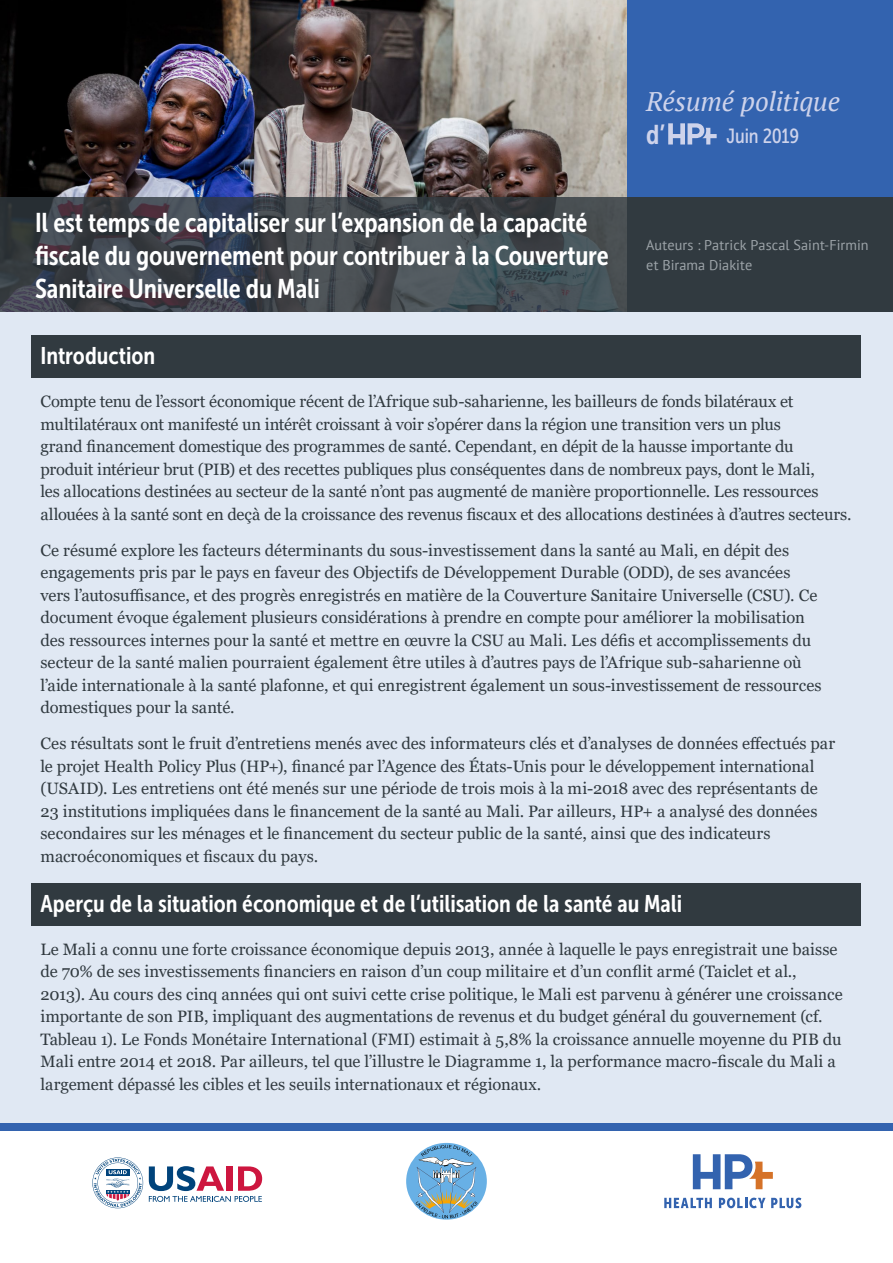
<style>
.page{position:relative;width:893px;height:1263px;background:#fff}
.page>*{position:absolute;margin:0;border:0;box-sizing:border-box;transform-origin:0 0}
.t1{font:27px/33px "Museo Sans Cond 700";letter-spacing:-.005em;color:#fff}
.t2{font:italic 27px "PT Serif";letter-spacing:-.01em;color:#ced3eb}
.t3{font:27px "Museo Sans Cond 700";color:#ced3eb}
.t4{font:24px "Museo Sans Cond 700";color:#fff}
.Date{font:20.4px "Museo Sans Cond 500";letter-spacing:-.005em;color:#ced3eb}
.Body{font:16.5px/22.5px "Georgia";letter-spacing:-.005em;color:#313a40}
.Authors{font:14.25px/20.2px "PT Sans";letter-spacing:.005em;color:#9ea5aa}
</style>
<div class="page">
<div style="left:0;top:24px;width:893px;height:1102px;background:#e0e8f3"></div>
<div style="left:0;top:1123px;width:893px;height:8px;background:#3363af"></div>
<div style="left:0;top:0;width:893px;height:217px;background:#3363af"></div>
<img style="left:0;top:0;width:626px;height:197px">
<div style="left:626px;top:197px;width:267px;height:115px;background:#313a40"></div>
<svg style="left:0;top:197px;width:626px;height:115px;background:#3f454c"></svg>
<svg style="left:693px;top:1154px;width:80px;height:35px"></svg>
<svg style="left:664px;top:1198px;width:48px;height:10px"></svg>
<svg style="left:719px;top:1197px;width:46px;height:11px"></svg>
<svg style="left:771px;top:1197px;width:30px;height:11px"></svg>
<svg style="left:149px;top:1166px;width:113px;height:36px"></svg>
<svg style="left:92px;top:1157px;width:51px;height:51px"></svg>
<div style="left:32px;top:336px;width:829px;height:42px;background:#313a40"></div>
<div style="left:32px;top:883px;width:829px;height:42px;background:#313a40"></div>
<div style="left:406px;top:1143px;width:81px;height:76px;background:#68b0e5;border-radius:50%"></div>
<svg style="left:416px;top:1145px;width:62px;height:73px"></svg>
<svg style="left:668px;top:123px;width:49px;height:21px"></svg>
<p class="t1" style="left:35px;top:206px;width:575px">Il est temps de capitaliser sur l’expansion de la capacité fiscale du gouvernement pour contribuer à la Couverture<br>Sanitaire Universelle du Mali</p>
<p class="t2" style="left:646px;top:84px;width:195px">Résumé politique</p>
<h1 class="t3" style="left:646px;top:120px;width:21px">d’</h1>
<p class="Date" style="left:726px;top:124px;width:75px">Juin 2019</p>
<p class="Authors" style="left:646px;top:234px;width:224px">Auteurs : Patrick Pascal Saint-Firmin et Birama Diakite</p>
<h1 class="t4" style="left:40px;top:343px;width:116px">Introduction</h1>
<p class="Body" style="left:40px;top:390px;width:812px">Compte tenu de l’essort économique récent de l’Afrique sub-saharienne, les bailleurs de fonds bilatéraux et multilatéraux ont manifesté un intérêt croissant à voir s’opérer dans la région une transition vers un plus<br>grand financement domestique des programmes de santé. Cependant, en dépit de la hausse importante du<br>produit intérieur brut (PIB) et des recettes publiques plus conséquentes dans de nombreux pays, dont le Mali,<br>les allocations destinées au secteur de la santé n’ont pas augmenté de manière proportionnelle. Les ressources allouées à la santé sont en deçà de la croissance des revenus fiscaux et des allocations destinées à d’autres secteurs.</p>
<p class="Body" style="left:40px;top:539px;width:783px">Ce résumé explore les facteurs déterminants du sous-investissement dans la santé au Mali, en dépit des engagements pris par le pays en faveur des Objectifs de Développement Durable (ODD), de ses avancées vers l’autosuffisance, et des progrès enregistrés en matière de la Couverture Sanitaire Universelle (CSU). Ce document évoque également plusieurs considérations à prendre en compte pour améliorer la mobilisation des ressources internes pour la santé et mettre en œuvre la CSU au Mali. Les défis et accomplissements du secteur de la santé malien pourraient également être utiles à d’autres pays de l’Afrique sub-saharienne où l’aide internationale à la santé plafonne, et qui enregistrent également un sous-investissement de ressources domestiques pour la santé.</p>
<p class="Body" style="left:40px;top:733px;width:796px">Ces résultats sont le fruit d’entretiens menés avec des informateurs clés et d’analyses de données effectués par le projet Health Policy Plus (HP+), financé par l’Agence des États-Unis pour le développement international (USAID). Les entretiens ont été menés sur une période de trois mois à la mi-2018 avec des représentants de 23 institutions impliquées dans le financement de la santé au Mali. Par ailleurs, HP+ a analysé des données secondaires sur les ménages et le financement du secteur public de la santé, ainsi que des indicateurs macroéconomiques et fiscaux du pays.</p>
<h1 class="t4" style="left:40px;top:890px;width:643px">Aperçu de la situation économique et de l’utilisation de la santé au Mali</h1>
<p class="Body" style="left:40px;top:938px;width:804px">Le Mali a connu une forte croissance économique depuis 2013, année à laquelle le pays enregistrait une baisse de 70% de ses investissements financiers en raison d’un coup militaire et d’un conflit armé (Taiclet et al., 2013). Au cours des cinq années qui ont suivi cette crise politique, le Mali est parvenu à générer une croissance importante de son PIB, impliquant des augmentations de revenus et du budget général du gouvernement (cf.<br>Tableau 1). Le Fonds Monétaire International (FMI) estimait à 5,8% la croissance annuelle moyenne du PIB du Mali entre 2014 et 2018. Par ailleurs, tel que l’illustre le Diagramme 1, la performance macro-fiscale du Mali a largement dépassé les cibles et les seuils internationaux et régionaux.</p>
</div>
